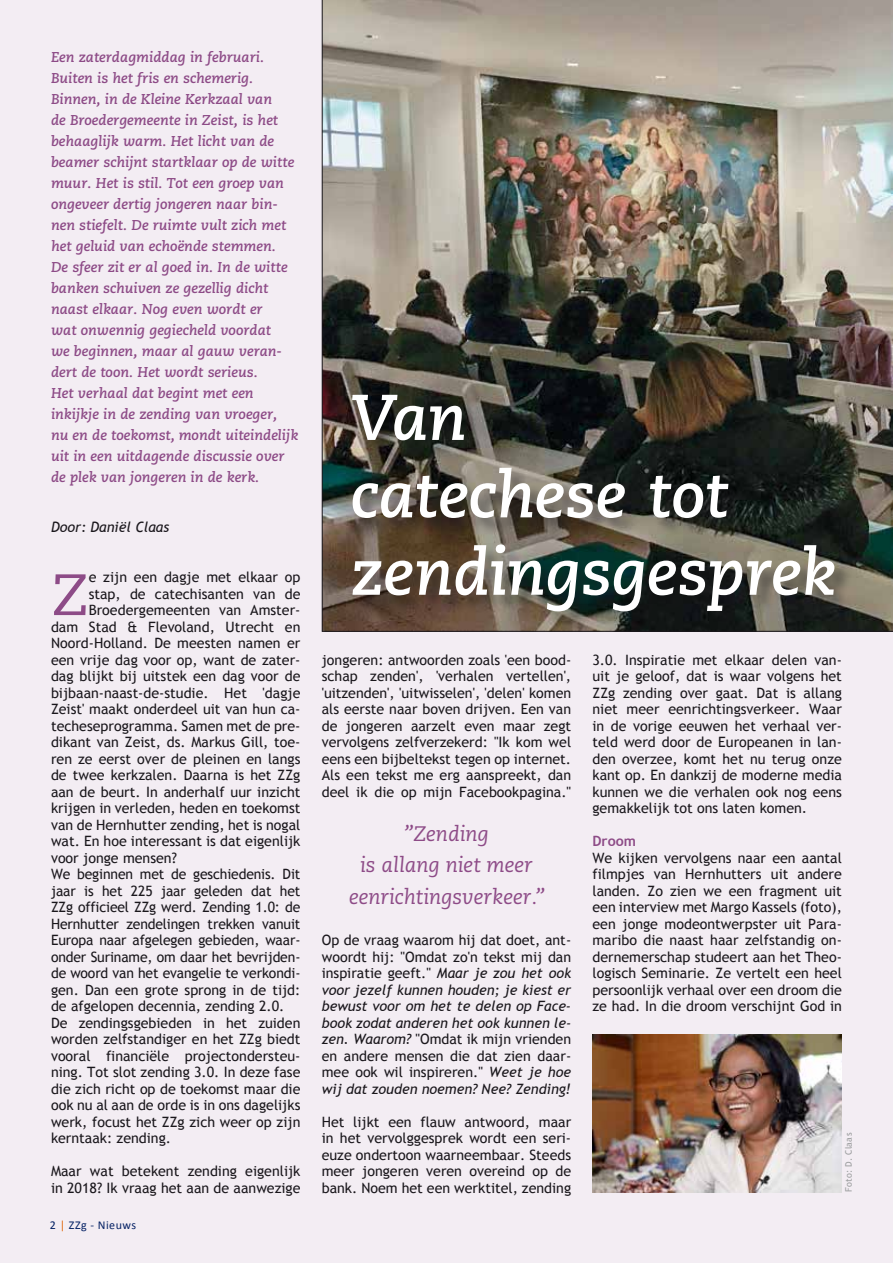
<style>
.page{position:relative;width:893px;height:1263px;background:#f3edf3}
.page>*{position:absolute;margin:0;border:0;box-sizing:border-box;transform-origin:0 0}
.t1{font:italic 700 64.5px/77.4px "Caecilia";letter-spacing:-.005em;color:#fff}
.t2{font:58.2px "Caecilia";color:#8d4b87}
.t3{font:italic 21px/31.5px "Caecilia";color:#8d4b87;text-align:center}
.t4{font:14.25px/16.5px "Trebuchet MS";color:#1a171c;text-align:justify}
.t5{font:italic 700 14.25px/21px "Caecilia";color:#8d4b87}
.t6{font:italic 14.25px/16.5px "Trebuchet MS";color:#1a171c;text-align:justify}
.t7{font:700 14.25px "Trebuchet MS";color:#8d4b87}
.t8{font:12px "Calibri";letter-spacing:.04em;color:#052265}
.t9{font:9px "Trebuchet MS";letter-spacing:.025em;color:#9c9e9f}
.s1{color:#e0670b}
.s2{font-style:normal}
.s3{font-style:italic}
</style>
<div class="page">
<img style="left:322px;top:0;width:571px;height:632px">
<div style="left:352px;top:394px;width:500px;height:236px;background:#1a171c;opacity:.5"></div>
<img style="left:592px;top:1034px;width:250px;height:159px">
<p class="t5" style="left:51px;top:47px;width:249px">Een zaterdagmiddag in februari.<br>Buiten is het fris en schemerig.<br>Binnen, in de Kleine Kerkzaal van<br>de Broedergemeente in Zeist, is het behaaglijk warm. Het licht van de beamer schijnt startklaar op de witte muur. Het is stil. Tot een groep van ongeveer dertig jongeren naar bin&shy;nen stiefelt. De ruimte vult zich met het geluid van echoënde stemmen.<br>De sfeer zit er al goed in. In de witte banken schuiven ze gezellig dicht naast elkaar. Nog even wordt er<br>wat onwennig gegiecheld voordat<br>we beginnen, maar al gauw veran&shy;dert de toon. Het wordt serieus.<br>Het verhaal dat begint met een inkijkje in de zending van vroeger, nu en de toekomst, mondt uiteindelijk uit in een uitdagende discussie over de plek van jongeren in de kerk.</p>
<p class="t6" style="left:51px;top:518px;width:120px">Door: Daniël Claas</p>
<h2 class="t2" style="left:51px;top:561px;width:39px">Z</h2>
<p class="t4" style="left:89px;top:569px;width:213px">e zijn een dagje met elkaar op</p>
<p class="t4" style="left:89px;top:585px;width:213px">stap, de catechisanten van de</p>
<p class="t4" style="left:89px;top:602px;width:213px">Broedergemeenten van Amster-</p>
<p class="t4" style="left:51px;top:618px;width:251px">dam Stad &amp; Flevoland, Utrecht en</p>
<p class="t4" style="left:51px;top:635px;width:251px">Noord-Holland. De meesten namen er</p>
<p class="t4" style="left:51px;top:651px;width:251px">een vrije dag voor op, want de zater-</p>
<p class="t4" style="left:51px;top:668px;width:251px">dag blijkt bij uitstek een dag voor de</p>
<p class="t4" style="left:51px;top:684px;width:251px">bijbaan-naast-de-studie. Het 'dagje</p>
<p class="t4" style="left:51px;top:701px;width:251px">Zeist' maakt onderdeel uit van hun ca-</p>
<p class="t4" style="left:51px;top:717px;width:251px">techeseprogramma. Samen met de pre-</p>
<p class="t4" style="left:51px;top:734px;width:251px">dikant van Zeist, ds. Markus Gill, toe-</p>
<p class="t4" style="left:51px;top:750px;width:251px">ren ze eerst over de pleinen en langs</p>
<p class="t4" style="left:51px;top:767px;width:251px">de twee kerkzalen. Daarna is het ZZg</p>
<p class="t4" style="left:51px;top:783px;width:251px">aan de beurt. In anderhalf uur inzicht</p>
<p class="t4" style="left:51px;top:800px;width:251px">krijgen in verleden, heden en toekomst</p>
<p class="t4" style="left:51px;top:816px;width:251px">van de Hernhutter zending, het is nogal</p>
<p class="t4" style="left:51px;top:833px;width:251px">wat. En hoe interessant is dat eigenlijk</p>
<p class="t4" style="left:51px;top:849px;width:127px">voor jonge mensen?</p>
<p class="t4" style="left:51px;top:866px;width:251px">We beginnen met de geschiedenis. Dit</p>
<p class="t4" style="left:51px;top:882px;width:251px">jaar is het 225 jaar geleden dat het</p>
<p class="t4" style="left:51px;top:899px;width:251px">ZZg officieel ZZg werd. Zending 1.0: de</p>
<p class="t4" style="left:51px;top:915px;width:251px">Hernhutter zendelingen trekken vanuit</p>
<p class="t4" style="left:51px;top:932px;width:251px">Europa naar afgelegen gebieden, waar-</p>
<p class="t4" style="left:51px;top:948px;width:251px">onder Suriname, om daar het bevrijden-</p>
<p class="t4" style="left:51px;top:965px;width:251px">de woord van het evangelie te verkondi-</p>
<p class="t4" style="left:51px;top:981px;width:251px">gen. Dan een grote sprong in de tijd:</p>
<p class="t4" style="left:51px;top:998px;width:235px">de afgelopen decennia, zending 2.0.</p>
<p class="t4" style="left:51px;top:1014px;width:251px">De zendingsgebieden in het zuiden</p>
<p class="t4" style="left:51px;top:1031px;width:251px">worden zelfstandiger en het ZZg biedt</p>
<p class="t4" style="left:51px;top:1047px;width:251px">vooral financiële projectondersteu-</p>
<p class="t4" style="left:51px;top:1064px;width:251px">ning. Tot slot zending 3.0. In deze fase</p>
<p class="t4" style="left:51px;top:1080px;width:251px">die zich richt op de toekomst maar die</p>
<p class="t4" style="left:51px;top:1097px;width:251px">ook nu al aan de orde is in ons dagelijks</p>
<p class="t4" style="left:51px;top:1113px;width:251px">werk, focust het ZZg zich weer op zijn</p>
<p class="t4" style="left:51px;top:1130px;width:122px">kerntaak: zending.</p>
<p class="t4" style="left:51px;top:1163px;width:251px">Maar wat betekent zending eigenlijk in 2018? Ik vraag het aan de aanwezige</p>
<p class="t8" style="left:50px;top:1218px;width:88px">2 <span class="s1">|</span> ZZg - Nieuws</p>
<h1 class="t1" style="left:351px;top:380px;width:487px">Van<br>catechese tot zendingsgesprek</h1>
<p class="t4" style="left:322px;top:651px;width:251px">jongeren: antwoorden zoals 'een bood&shy;schap zenden', 'verhalen vertellen', 'uitzenden', 'uitwisselen', 'delen' komen als eerste naar boven drijven. Een van de jongeren aarzelt even maar zegt vervolgens zelfverzekerd: "Ik kom wel eens een bijbeltekst tegen op internet.<br>Als een tekst me erg aanspreekt, dan deel ik die op mijn Facebookpagina."</p>
<h3 class="t3" style="left:349px;top:818px;width:197px">”Zending<br>is allang niet meer eenrichtingsverkeer.”</h3>
<p class="t6" style="left:322px;top:932px;width:251px"><span class="s2">Op de vraag waarom hij dat doet, ant&shy;woordt hij: "Omdat zo'n tekst mij dan inspiratie geeft."</span> Maar je zou het ook voor jezelf kunnen houden; je kiest er bewust voor om het te delen op Face&shy;book zodat anderen het ook kunnen le&shy;zen. Waarom? <span class="s2">"Omdat ik mijn vrienden en andere mensen die dat zien daar&shy;mee ook wil inspireren."</span> Weet je hoe wij dat zouden noemen? Nee? Zending!</p>
<p class="t4" style="left:322px;top:1113px;width:251px">Het lijkt een flauw antwoord, maar in het vervolggesprek wordt een seri&shy;euze ondertoon waarneembaar. Steeds meer jongeren veren overeind op de bank. Noem het een werktitel, zending</p>
<p class="t4" style="left:592px;top:651px;width:251px">3.0. Inspiratie met elkaar delen van&shy;uit je geloof, dat is waar volgens het ZZg zending over gaat. Dat is allang niet meer eenrichtingsverkeer. Waar in de vorige eeuwen het verhaal ver&shy;teld werd door de Europeanen in lan&shy;den overzee, komt het nu terug onze kant op. En dankzij de moderne media kunnen we die verhalen ook nog eens gemakkelijk tot ons laten komen<span class="s3">.</span></p>
<p class="t7" style="left:592px;top:832px;width:45px">Droom</p>
<p class="t4" style="left:592px;top:849px;width:251px">We kijken vervolgens naar een aantal filmpjes van Hernhutters uit andere landen. Zo zien we een fragment uit een interview met Margo Kassels (foto), een jonge modeontwerpster uit Para&shy;maribo die naast haar zelfstandig on&shy;dernemerschap studeert aan het Theo&shy;logisch Seminarie. Ze vertelt een heel persoonlijk verhaal over een droom die ze had. In die droom verschijnt God in</p>
<p class="t9" style="left:843px;top:1192px;width:61px;rotate:-90deg">Foto: D. Claas</p>
</div>
